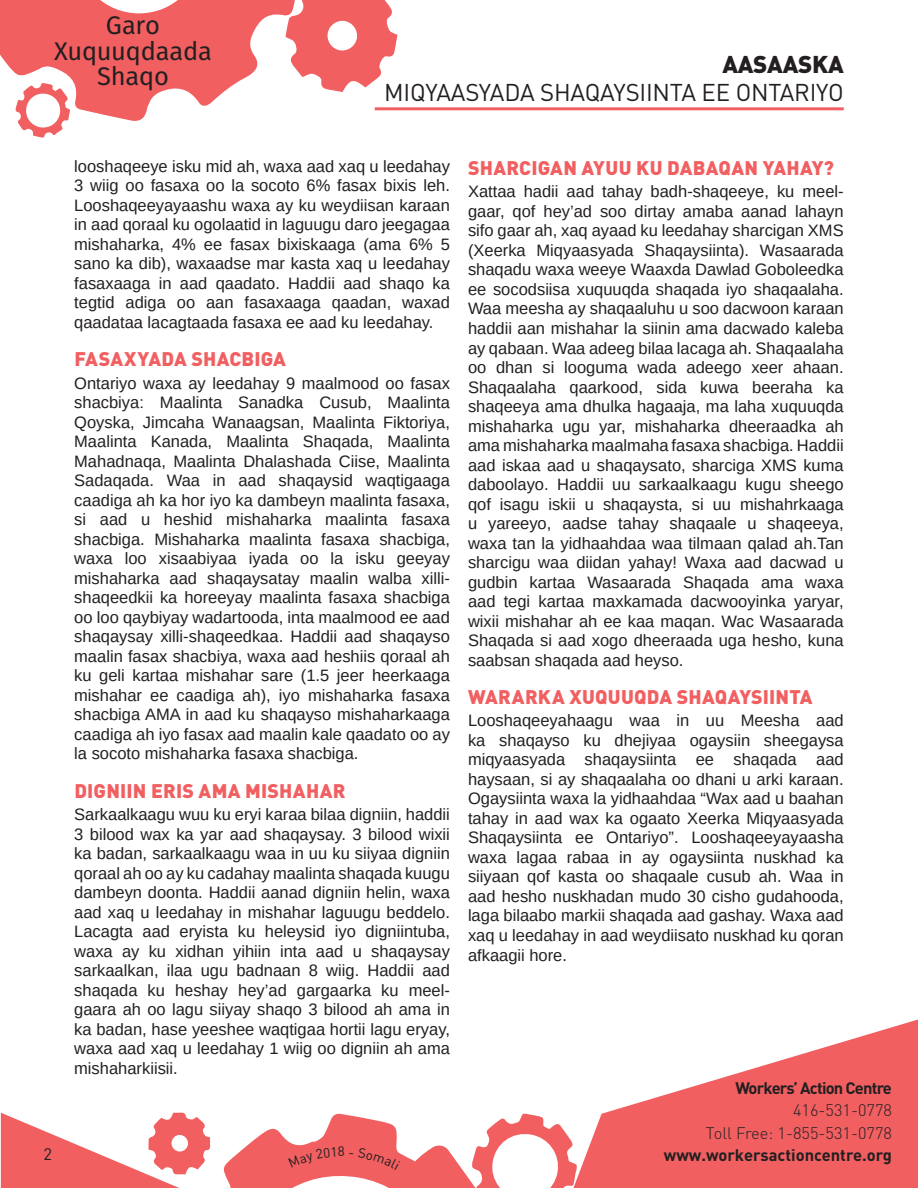
<style>
.page{position:relative;width:918px;height:1188px;background:#fff}
.page>*{position:absolute;margin:0;border:0;box-sizing:border-box;transform-origin:0 0}
.t1{font:25.5px/25.5px "Fira Sans";letter-spacing:-.01em;color:#231f20;text-align:center}
.t2{font:24px "DIN Pro";letter-spacing:-.01em;color:#231f20}
.t3{font:900 24px "DIN Pro";letter-spacing:-.01em;color:#231f20}
.t4{font:900 19.5px "DIN Pro";letter-spacing:.01em;color:#f15f61}
.t5{font:16.5px/19.5px "Arimo";color:#231f20;text-align:justify}
.t6{font:300 16.5px/22.5px "DIN Pro";color:#231f20;text-align:right}
.t7{font:700 16.5px "DIN Pro";letter-spacing:-.015em;color:#231f20}
.t8{font:700 16.5px "DIN Pro";letter-spacing:-.05em;color:#231f20}
.t9{font:16.5px "DIN Pro";color:#231f20}
</style>
<div class="page">
<svg style="left:577px;top:1020px;width:341px;height:168px;fill:#f15f61"></svg>
<svg style="left:0;top:0;width:397px;height:138px"></svg>
<hr style="left:375px;top:107px;width:469px;height:3px;background:#f15f61">
<svg style="left:1px;top:1113px;width:576px;height:75px"></svg>
<h1 class="t1" style="left:54px;top:14px;width:159px">Garo<br>Xuquuqdaada<br>Shaqo</h1>
<h2 class="t3" style="left:722px;top:48px;width:123px">AASAASKA</h2>
<h2 class="t2" style="left:384px;top:76px;width:461px">MIQYAASYADA SHAQAYSIINTA EE ONTARIYO</h2>
<p class="t9" style="left:43px;top:1143px;width:10px">2</p>
<p class="t5" style="left:74px;top:157px;width:377px">looshaqeeye isku mid ah, waxa aad xaq u leedahay 3 wiig oo fasaxa oo la socoto 6% fasax bixis leh.<br>Looshaqeeyayaashu waxa ay ku weydiisan karaan in aad qoraal ku ogolaatid in laguugu daro jeegagaa mishaharka, 4% ee fasax bixiskaaga (ama 6% 5 sano ka dib), waxaadse mar kasta xaq u leedahay fasaxaaga in aad qaadato. Haddii aad shaqo ka tegtid adiga oo aan fasaxaaga qaadan, waxad qaadataa lacagtaada fasaxa ee aad ku leedahay.</p>
<p class="t4" style="left:74px;top:346px;width:213px">FASAXYADA SHACBIGA</p>
<p class="t5" style="left:74px;top:374px;width:377px">Ontariyo waxa ay leedahay 9 maalmood oo fasax shacbiya: Maalinta Sanadka Cusub, Maalinta Qoyska, Jimcaha Wanaagsan, Maalinta Fiktoriya, Maalinta Kanada, Maalinta Shaqada, Maalinta Mahadnaqa, Maalinta Dhalashada Ciise, Maalinta Sadaqada. Waa in aad shaqaysid waqtigaaga caadiga ah ka hor iyo ka dambeyn maalinta fasaxa, si aad u heshid mishaharka maalinta fasaxa shacbiga. Mishaharka maalinta fasaxa shacbiga, waxa loo xisaabiyaa iyada oo la isku geeyay mishaharka aad shaqaysatay maalin walba xilli&shy;shaqeedkii ka horeeyay maalinta fasaxa shacbiga oo loo qaybiyay wadartooda, inta maalmood ee aad shaqaysay xilli-shaqeedkaa. Haddii aad shaqayso maalin fasax shacbiya, waxa aad heshiis qoraal ah ku geli kartaa mishahar sare (1.5 jeer heerkaaga mishahar ee caadiga ah), iyo mishaharka fasaxa shacbiga AMA in aad ku shaqayso mishaharkaaga caadiga ah iyo fasax aad maalin kale qaadato oo ay la socoto mishaharka fasaxa shacbiga.</p>
<p class="t4" style="left:74px;top:777px;width:273px">DIGNIIN ERIS AMA MISHAHAR</p>
<p class="t5" style="left:74px;top:805px;width:377px">Sarkaalkaagu wuu ku eryi karaa bilaa digniin, haddii 3 bilood wax ka yar aad shaqaysay. 3 bilood wixii ka badan, sarkaalkaagu waa in uu ku siiyaa digniin qoraal ah oo ay ku cadahay maalinta shaqada kuugu dambeyn doonta. Haddii aanad digniin helin, waxa aad xaq u leedahay in mishahar laguugu beddelo.<br>Lacagta aad eryista ku heleysid iyo digniintuba, waxa ay ku xidhan yihiin inta aad u shaqaysay sarkaalkan, ilaa ugu badnaan 8 wiig. Haddii aad shaqada ku heshay hey’ad gargaarka ku meel&shy;gaara ah oo lagu siiyay shaqo 3 bilood ah ama in ka badan, hase yeeshee waqtigaa hortii lagu eryay, waxa aad xaq u leedahay 1 wiig oo digniin ah ama mishaharkiisii.</p>
<p class="t4" style="left:468px;top:154px;width:367px">SHARCIGAN AYUU KU DABAQAN YAHAY?</p>
<p class="t5" style="left:468px;top:182px;width:377px">Xattaa hadii aad tahay badh-shaqeeye, ku meel&shy;gaar, qof hey’ad soo dirtay amaba aanad lahayn sifo gaar ah, xaq ayaad ku leedahay sharcigan XMS (Xeerka Miqyaasyada Shaqaysiinta). Wasaarada shaqadu waxa weeye Waaxda Dawlad Goboleedka ee socodsiisa xuquuqda shaqada iyo shaqaalaha.<br>Waa meesha ay shaqaaluhu u soo dacwoon karaan haddii aan mishahar la siinin ama dacwado kaleba ay qabaan. Waa adeeg bilaa lacaga ah. Shaqaalaha oo dhan si looguma wada adeego xeer ahaan.<br>Shaqaalaha qaarkood, sida kuwa beeraha ka shaqeeya ama dhulka hagaaja, ma laha xuquuqda mishaharka ugu yar, mishaharka dheeraadka ah ama mishaharka maalmaha fasaxa shacbiga. Haddii aad iskaa aad u shaqaysato, sharciga XMS kuma daboolayo. Haddii uu sarkaalkaagu kugu sheego qof isagu iskii u shaqaysta, si uu mishahrkaaga u yareeyo, aadse tahay shaqaale u shaqeeya, waxa tan la yidhaahdaa waa tilmaan qalad ah.Tan sharcigu waa diidan yahay! Waxa aad dacwad u gudbin kartaa Wasaarada Shaqada ama waxa aad tegi kartaa maxkamada dacwooyinka yaryar, wixii mishahar ah ee kaa maqan. Wac Wasaarada Shaqada si aad xogo dheeraada uga hesho, kuna saabsan shaqada aad heyso.</p>
<p class="t4" style="left:468px;top:683px;width:346px">WARARKA XUQUUQDA SHAQAYSIINTA</p>
<p class="t5" style="left:468px;top:711px;width:377px">Looshaqeeyahaagu waa in uu Meesha aad ka shaqayso ku dhejiyaa ogaysiin sheegaysa miqyaasyada shaqaysiinta ee shaqada aad haysaan, si ay shaqaalaha oo dhani u arki karaan.<br>Ogaysiinta waxa la yidhaahdaa “Wax aad u baahan tahay in aad wax ka ogaato Xeerka Miqyaasyada Shaqaysiinta ee Ontariyo”. Looshaqeeyayaasha waxa lagaa rabaa in ay ogaysiinta nuskhad ka siiyaan qof kasta oo shaqaale cusub ah. Waa in aad hesho nuskhadan mudo 30 cisho gudahooda, laga bilaabo markii shaqada aad gashay. Waxa aad xaq u leedahay in aad weydiisato nuskhad ku qoran afkaagii hore.</p>
<p class="t8" style="left:735px;top:1077px;width:158px">Workers’ Action Centre</p>
<p class="t6" style="left:706px;top:1098px;width:188px">416-531-0778<br>Toll Free: 1-855-531-0778</p>
<p class="t7" style="left:664px;top:1144px;width:230px">www.workersactioncentre.org</p>
</div>
